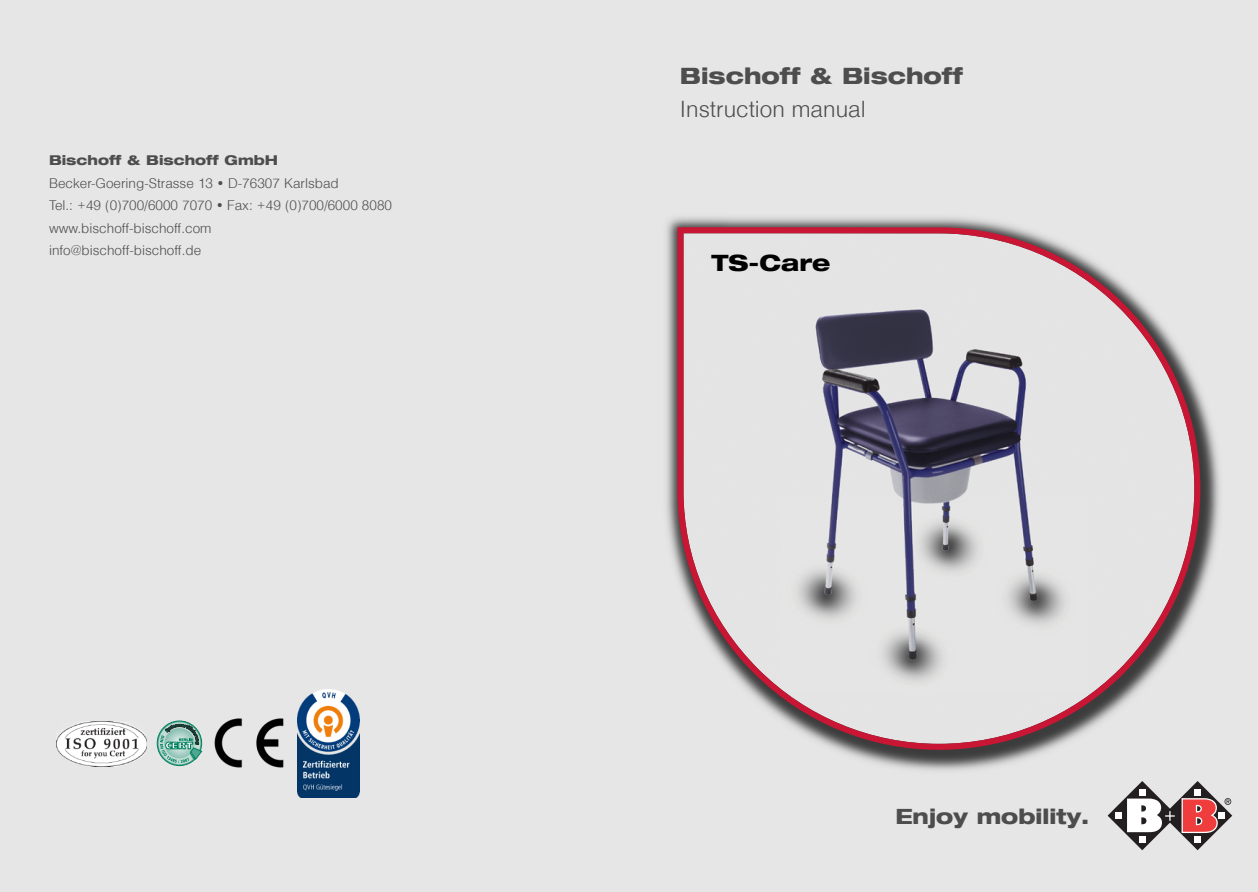
<style>
.page{position:relative;width:1258px;height:892px;background:#fff}
.page>*{position:absolute;margin:0;border:0;box-sizing:border-box;transform-origin:0 0}
.t1{font:800 expanded 22.5px "Helvetica Neue";color:#4d4d4d}
.t2{font:300 22.5px "Helvetica";color:#4d4d4d}
.t3{font:800 expanded 22.5px "Helvetica Neue";color:#000}
.t4{font:italic 800 expanded 21px "Helvetica Neue";color:#4d4d4d}
.t5{font:300 13.5px/22.5px "Helvetica";color:#4d4d4d}
.t6{font:800 expanded 13.5px "Helvetica Neue";color:#4d4d4d}
</style>
<div class="page">
<div style="left:0;top:0;width:1257px;height:892px;background:#e6e6e6"></div>
<svg style="left:1107px;top:781px;width:125px;height:69px"></svg>
<img style="left:666px;top:217px;width:554px;height:554px">
<svg style="left:677px;top:227px;width:523px;height:523px"></svg>
<img style="left:57px;top:721px;width:90px;height:46px">
<img style="left:215px;top:718px;width:68px;height:49px">
<svg style="left:156px;top:720px;width:47px;height:47px"></svg>
<img style="left:297px;top:690px;width:62px;height:107px">
<p class="t6" style="left:49px;top:155px;width:230px">Bischoff &amp; Bischoff GmbH</p>
<p class="t5" style="left:49px;top:173px;width:344px">Becker-Goering-Strasse 13 • D-76307 Karlsbad<br>Tel.: +49 (0)700/6000 7070 • Fax: +49 (0)700/6000 8080 www.bischoff-bischoff.com<br>info@bischoff-bischoff.de</p>
<h1 class="t1" style="left:680px;top:67px;width:284px">Bischoff &amp; Bischoff</h1>
<h1 class="t2" style="left:680px;top:100px;width:187px">Instruction manual</h1>
<h1 class="t3" style="left:711px;top:254px;width:121px">TS-Care</h1>
<h2 class="t4" style="left:895px;top:808px;width:195px">Enjoy mobility.</h2>
</div>
